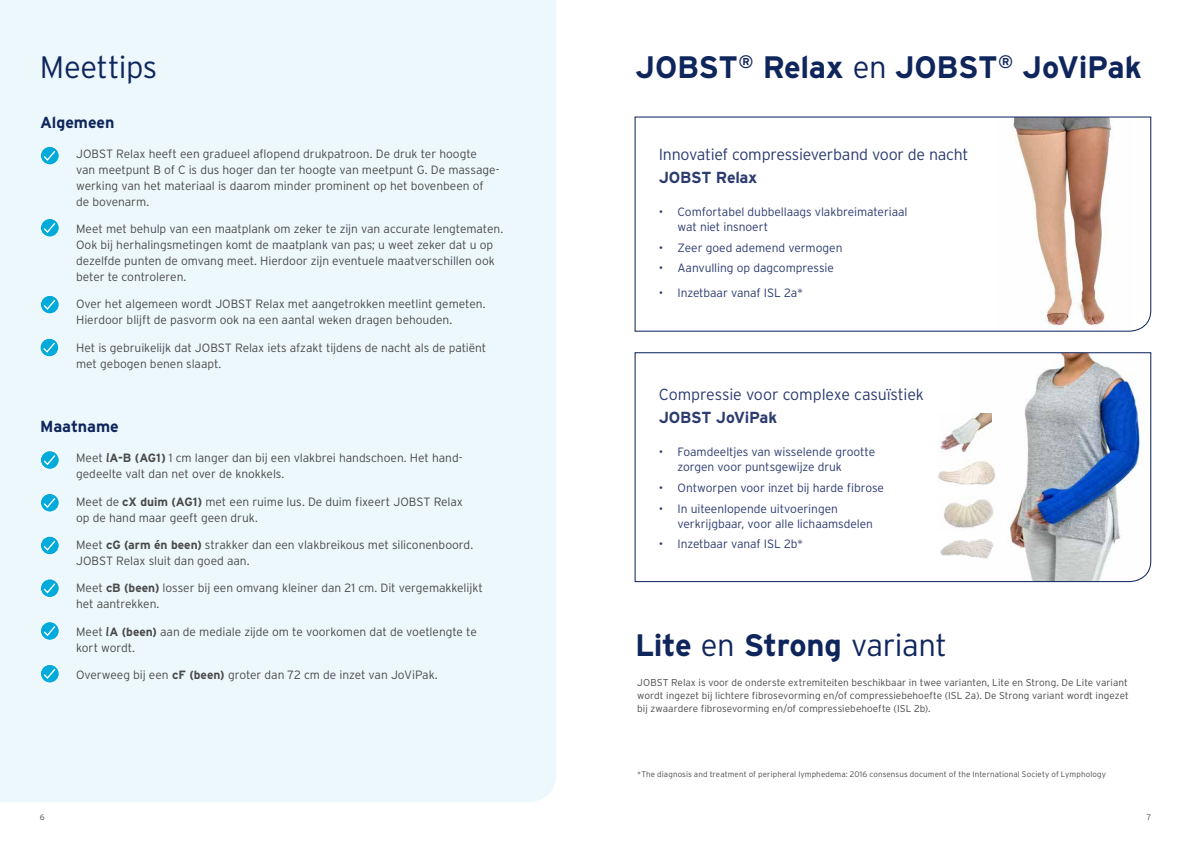
<style>
.page{position:relative;width:1191px;height:842px;background:#fff}
.page>*{position:absolute;margin:0;border:0;box-sizing:border-box;transform-origin:0 0}
.t1{font:700 31px "Interstate";letter-spacing:-.015em;color:#0f265c}
.t2{font:300 31px "Interstate";letter-spacing:-.015em;color:#0f265c}
.t3{font:300 16px "Interstate";letter-spacing:-.015em;color:#2c3b70}
.t4{font:700 16px "Interstate";letter-spacing:-.02em;color:#2c3b70}
.t5{font:700 16px "Interstate";letter-spacing:-.005em;color:#0f265c}
.t6{font:300 12px/16px "Interstate";letter-spacing:-.005em;color:#4a4a49}
.t7{font:300 12px/15px "Interstate";letter-spacing:-.005em;color:#2c3b70}
.t8{font:300 10px/13px "Interstate";letter-spacing:.005em;color:#4a4a49;text-align:justify}
.t9{font:300 8px "Interstate";letter-spacing:.015em;color:#4a4a49}
.s1{font-family:"Asap";font-weight:500;font-style:italic}
.s2{font-weight:700}
.s3{font-weight:300}
</style>
<div class="page">
<div style="left:0;top:0;width:556px;height:802px;background:#edf8fd"></div>
<svg style="left:40px;top:451px;width:19px;height:18px"></svg>
<div style="left:40px;top:450px;width:20px;height:20px;border:1px solid #fff;border-radius:50%"></div>
<svg style="left:43px;top:454px;width:14px;height:12px"></svg>
<svg style="left:40px;top:493px;width:19px;height:19px"></svg>
<div style="left:40px;top:493px;width:20px;height:19px;border:1px solid #fff;border-radius:50%"></div>
<svg style="left:43px;top:497px;width:14px;height:12px"></svg>
<svg style="left:40px;top:536px;width:19px;height:19px"></svg>
<div style="left:40px;top:536px;width:20px;height:19px;border:1px solid #fff;border-radius:50%"></div>
<svg style="left:43px;top:539px;width:14px;height:13px"></svg>
<svg style="left:40px;top:579px;width:19px;height:18px"></svg>
<div style="left:40px;top:579px;width:20px;height:19px;border:1px solid #fff;border-radius:50%"></div>
<svg style="left:43px;top:582px;width:14px;height:13px"></svg>
<svg style="left:40px;top:622px;width:19px;height:18px"></svg>
<div style="left:40px;top:621px;width:20px;height:20px;border:1px solid #fff;border-radius:50%"></div>
<svg style="left:43px;top:625px;width:14px;height:12px"></svg>
<svg style="left:40px;top:664px;width:19px;height:19px"></svg>
<div style="left:40px;top:664px;width:20px;height:19px;border:1px solid #fff;border-radius:50%"></div>
<svg style="left:43px;top:668px;width:14px;height:12px"></svg>
<svg style="left:40px;top:146px;width:19px;height:19px"></svg>
<div style="left:40px;top:146px;width:20px;height:19px;border:1px solid #fff;border-radius:50%"></div>
<svg style="left:43px;top:150px;width:14px;height:12px"></svg>
<svg style="left:40px;top:218px;width:19px;height:19px"></svg>
<div style="left:40px;top:218px;width:20px;height:19px;border:1px solid #fff;border-radius:50%"></div>
<svg style="left:43px;top:222px;width:14px;height:12px"></svg>
<svg style="left:40px;top:295px;width:19px;height:19px"></svg>
<div style="left:40px;top:295px;width:20px;height:19px;border:1px solid #fff;border-radius:50%"></div>
<svg style="left:43px;top:299px;width:14px;height:12px"></svg>
<svg style="left:40px;top:338px;width:19px;height:19px"></svg>
<div style="left:40px;top:338px;width:19px;height:19px;border:1px solid #fff;border-radius:50%"></div>
<svg style="left:42px;top:341px;width:14px;height:13px"></svg>
<svg style="left:634px;top:116px;width:517px;height:216px"></svg>
<svg style="left:634px;top:352px;width:517px;height:231px"></svg>
<img style="left:937px;top:535px;width:59px;height:26px">
<img style="left:938px;top:413px;width:53px;height:43px">
<img style="left:937px;top:498px;width:59px;height:33px">
<img style="left:937px;top:460px;width:59px;height:26px">
<h1 class="t2" style="left:40px;top:50px;width:119px">Meettips</h1>
<h2 class="t5" style="left:40px;top:113px;width:76px">Algemeen</h2>
<p class="t6" style="left:76px;top:145px;width:425px">JOBST Relax heeft een gradueel aflopend drukpatroon. De druk ter hoogte<br>van meetpunt B of C is dus hoger dan ter hoogte van meetpunt G. De massage&shy;werking van het materiaal is daarom minder prominent op het bovenbeen of de bovenarm.</p>
<p class="t6" style="left:76px;top:221px;width:428px">Meet met behulp van een maatplank om zeker te zijn van accurate lengtematen.<br>Ook bij herhalingsmetingen komt de maatplank van pas; u weet zeker dat u op dezelfde punten de omvang meet. Hierdoor zijn eventuele maatverschillen ook beter te controleren.</p>
<p class="t6" style="left:76px;top:296px;width:411px">Over het algemeen wordt JOBST Relax met aangetrokken meetlint gemeten.<br>Hierdoor blijft de pasvorm ook na een aantal weken dragen behouden.</p>
<p class="t6" style="left:76px;top:339px;width:412px">Het is gebruikelijk dat JOBST Relax iets afzakt tijdens de nacht als de patiënt met gebogen benen slaapt.</p>
<h2 class="t5" style="left:40px;top:418px;width:80px">Maatname</h2>
<p class="t6" style="left:76px;top:450px;width:388px">Meet <span class="s1">l</span><span class="s2">A-B (AG1)</span> 1 cm langer dan bij een vlakbrei handschoen. Het hand&shy;gedeelte valt dan net over de knokkels.</p>
<p class="t6" style="left:76px;top:493px;width:388px">Meet de <span class="s2">cX duim (AG1)</span> met een ruime lus. De duim fixeert JOBST Relax op de hand maar geeft geen druk.</p>
<p class="t6" style="left:76px;top:537px;width:399px">Meet <span class="s2">cG (arm én been)</span> strakker dan een vlakbreikous met siliconenboord.<br>JOBST Relax sluit dan goed aan.</p>
<p class="t6" style="left:76px;top:580px;width:408px">Meet <span class="s2">cB (been)</span> losser bij een omvang kleiner dan 21 cm. Dit vergemakkelijkt het aantrekken.</p>
<p class="t6" style="left:76px;top:623px;width:402px">Meet <span class="s1">l</span><span class="s2">A (been)</span> aan de mediale zijde om te voorkomen dat de voetlengte te kort wordt.</p>
<p class="t6" style="left:76px;top:667px;width:363px">Overweeg bij een <span class="s2">cF (been)</span> groter dan 72 cm de inzet van JoViPak.</p>
<h1 class="t1" style="left:635px;top:50px;width:508px">JOBST<sup>®</sup> Relax <span class="s3">en</span> JOBST<sup>®</sup> JoViPak</h1>
<h2 class="t3" style="left:659px;top:145px;width:311px">Innovatief compressieverband voor de nacht</h2>
<h2 class="t4" style="left:659px;top:168px;width:100px">JOBST Relax</h2>
<p class="t7" style="left:677px;top:204px;width:231px;text-indent:-19px">• Comfortabel dubbellaags vlakbreimateriaal wat niet insnoert</p>
<p class="t7" style="left:659px;top:240px;width:185px">• Zeer goed ademend vermogen</p>
<p class="t7" style="left:659px;top:260px;width:177px">• Aanvulling op dagcompressie</p>
<p class="t7" style="left:659px;top:285px;width:146px">• Inzetbaar vanaf ISL 2a*</p>
<h2 class="t3" style="left:659px;top:386px;width:267px">Compressie voor complexe casuïstiek</h2>
<h2 class="t4" style="left:659px;top:409px;width:120px">JOBST JoViPak</h2>
<p class="t7" style="left:677px;top:444px;width:199px;text-indent:-19px">• Foamdeeltjes van wisselende grootte zorgen voor puntsgewijze druk</p>
<p class="t7" style="left:659px;top:480px;width:227px">• Ontworpen voor inzet bij harde fibrose</p>
<p class="t7" style="left:677px;top:501px;width:197px;text-indent:-19px">• In uiteenlopende uitvoeringen verkrijgbaar, voor alle lichaamsdelen</p>
<p class="t7" style="left:659px;top:536px;width:146px">• Inzetbaar vanaf ISL 2b*</p>
<h1 class="t1" style="left:635px;top:628px;width:313px">Lite <span class="s3">en</span> Strong <span class="s3">variant</span></h1>
<p class="t8" style="left:637px;top:676px;width:493px">JOBST Relax is voor de onderste extremiteiten beschikbaar in twee varianten, Lite en Strong. De Lite variant wordt ingezet bij lichtere fibrosevorming en/of compressiebehoefte (ISL 2a). De Strong variant wordt ingezet bij zwaardere fibrosevorming en/of compressiebehoefte (ISL 2b).</p>
<p class="t9" style="left:637px;top:770px;width:470px">*The diagnosis and treatment of peripheral lymphedema: 2016 consensus document of the International Society of Lymphology</p>
<p class="t9" style="left:40px;top:813px;width:6px">6</p>
<p class="t9" style="left:1146px;top:813px;width:6px">7</p>
</div>
